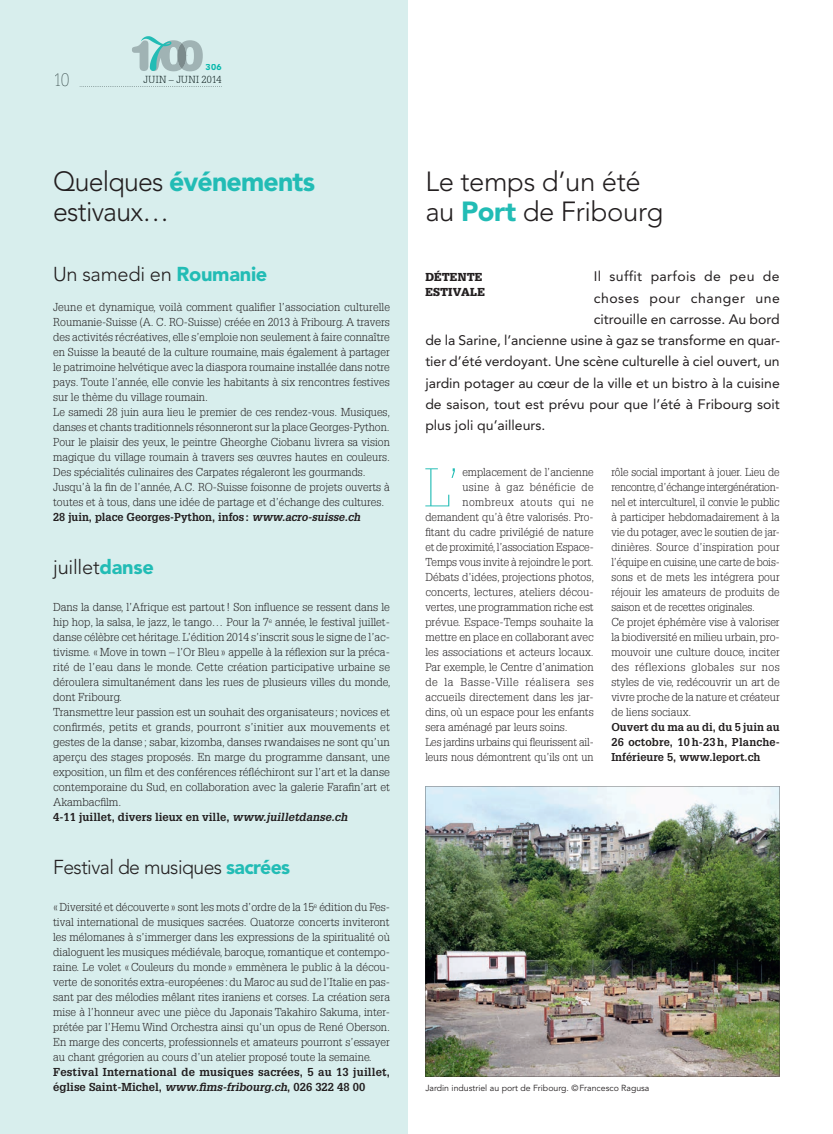
<style>
.page{position:relative;width:833px;height:1134px;background:#fff}
.page>*{position:absolute;margin:0;border:0;box-sizing:border-box;transform-origin:0 0}
.t1{font:100 53.12px "Glypha LT Std";color:#22bcb5}
.t2{font:300 27.5px/30px "Avenir LT Std";letter-spacing:-.015em;color:#231f20}
.t3{font:300 20px "Avenir LT Std";letter-spacing:-.03em;color:#231f20}
.t4{font:100 17.5px "Glypha LT Std";color:#081919}
.t5{font:13.75px "Avenir LT Std";color:#231f20}
.t6{font:13.75px "Avenir LT Std";letter-spacing:.025em;color:#231f20}
.t7{font:13.75px "Avenir LT Std";letter-spacing:.04em;color:#231f20}
.t8{font:300 11.25px/15px "Glypha LT Std";color:#231f20}
.t9{font:700 11.25px/15px "Glypha LT Std";letter-spacing:.015em;color:#231f20}
.t10{font:300 11.25px "Glypha LT Std";letter-spacing:.045em;color:#231f20}
.t11{font:300 11.25px "Glypha LT Std";letter-spacing:.035em;color:#231f20}
.t12{font:300 11.25px "Glypha LT Std";letter-spacing:.04em;color:#231f20}
.t13{font:900 11.25px/15px "Glypha LT Std";letter-spacing:.03em;color:#231f20}
.t14{font:700 11.12px/15px "Glypha LT Std";color:#231f20;text-align:justify}
.t15{font:300 10px "Glypha LT Std";letter-spacing:.05em;color:#081919}
.t16{font:8.75px "Avenir LT Std";color:#231f20}
.t17{font:900 8.75px "Avenir LT Std";color:#08b9ad}
.s1{font-weight:900;color:#22bcb5}
.s2{font-weight:700}
.s3{font-weight:700;font-style:italic}
.s4{font-style:italic}
</style>
<div class="page">
<div style="left:0;top:0;width:407px;height:1134px;background:#d8eeed"></div>
<svg style="left:80px;top:86px;width:140px;height:1px"></svg>
<svg style="left:132px;top:36px;width:71px;height:35px"></svg>
<img style="left:425px;top:786px;width:355px;height:290px">
<p class="t17" style="left:206px;top:62px;width:17px">306</p>
<h3 class="t4" style="left:53px;top:70px;width:18px">10</h3>
<p class="t15" style="left:144px;top:74px;width:79px">JUIN – JUNI 2014</p>
<h2 class="t2" style="left:53px;top:167px;width:263px">Quelques <span class="s1">événements </span>estivaux…</h2>
<h3 class="t3" style="left:53px;top:263px;width:216px">Un samedi en <span class="s1">Roumanie</span></h3>
<p class="t8" style="left:53px;top:300px;width:339px">Jeune et dynamique, voilà comment qualifier l’association culturelle Roumanie-Suisse (A. C. RO-Suisse) créée en 2013 à Fribourg. A travers des activités récréatives, elle s’emploie non seulement à faire connaître en Suisse la beauté de la culture roumaine, mais également à partager le patrimoine helvétique avec la diaspora roumaine installée dans notre pays. Toute l’année, elle convie les habitants à six rencontres festives sur le thème du village roumain.<br>Le samedi 28 juin aura lieu le premier de ces rendez-vous. Musiques, danses et chants traditionnels résonneront sur la place Georges-Python.<br>Pour le plaisir des yeux, le peintre Gheorghe Ciobanu livrera sa vision magique du village roumain à travers ses œuvres hautes en couleurs.<br>Des spécialités culinaires des Carpates régaleront les gourmands.<br>Jusqu’à la fin de l’année, A.C. RO-Suisse foisonne de projets ouverts à toutes et à tous, dans une idée de partage et d’échange des cultures.<br><span class="s2">28 juin, place Georges-Python, infos :</span> <span class="s3">www.acro-suisse.ch</span></p>
<h3 class="t3" style="left:53px;top:555px;width:102px">juillet<span class="s1">danse</span></h3>
<p class="t8" style="left:53px;top:600px;width:339px">Dans la danse, l’Afrique est partout ! Son influence se ressent dans le hip hop, la salsa, le jazz, le tango… Pour la 7<sup>e</sup> année, le festival juillet&shy;danse célèbre cet héritage. L’édition 2014 s’inscrit sous le signe de l’ac&shy;tivisme. « Move in town – l’Or Bleu » appelle à la réflexion sur la préca&shy;rité de l’eau dans le monde. Cette création participative urbaine se déroulera simultanément dans les rues de plusieurs villes du monde, dont Fribourg.<br>Transmettre leur passion est un souhait des organisateurs ; novices et confirmés, petits et grands, pourront s’initier aux mouvements et gestes de la danse ; sabar, kizomba, danses rwandaises ne sont qu’un aperçu des stages proposés. En marge du programme dansant, une exposition, un film et des conférences réfléchiront sur l’art et la danse contemporaine du Sud, en collaboration avec la galerie Farafin’art et Akambacfilm.<br><span class="s2">4-11 juillet, divers lieux en ville,</span> <span class="s3">www.juilletdanse.ch</span></p>
<h3 class="t3" style="left:53px;top:855px;width:239px">Festival de musiques <span class="s1">sacrées</span></h3>
<p class="t8" style="left:53px;top:900px;width:338px;text-align:justify">« Diversité et découverte » sont les mots d’ordre de la 15<sup>e</sup> édition du Fes&shy;tival international de musiques sacrées. Quatorze concerts inviteront les mélomanes à s’immerger dans les expressions de la spiritualité où dialoguent les musiques médiévale, baroque, romantique et contempo&shy;raine. Le volet « Couleurs du monde » emmènera le public à la décou&shy;verte de sonorités extra-européenes : du Maroc au sud de l’Italie en pas&shy;sant par des mélodies mêlant rites iraniens et corses. La création sera mise à l’honneur avec une pièce du Japonais Takahiro Sakuma, inter&shy;prétée par l’Hemu Wind Orchestra ainsi qu'un opus de René Oberson.<br>En marge des concerts, professionnels et amateurs pourront s’essayer au chant grégorien au cours d’un atelier proposé toute la semaine.</p>
<p class="t9" style="left:53px;top:1065px;width:338px">Festival International de musiques sacrées, 5 au 13 juillet, église Saint-Michel, <span class="s4">www.fims-fribourg.ch</span>, 026 322 48 00</p>
<h2 class="t2" style="left:425px;top:167px;width:239px">Le temps d’un été au <span class="s1">Port</span> de Fribourg</h2>
<p class="t6" style="left:594px;top:269px;width:187px">Il suffit parfois de peu de</p>
<p class="t7" style="left:594px;top:290px;width:188px">choses pour changer une</p>
<p class="t5" style="left:594px;top:311px;width:188px">citrouille en carrosse. Au bord</p>
<p class="t5" style="left:425px;top:332px;width:356px">de la Sarine, l’ancienne usine à gaz se transforme en quar-</p>
<p class="t5" style="left:425px;top:354px;width:356px">tier d’été verdoyant. Une scène culturelle à ciel ouvert, un</p>
<p class="t5" style="left:425px;top:375px;width:356px">jardin potager au cœur de la ville et un bistro à la cuisine</p>
<p class="t5" style="left:425px;top:396px;width:356px">de saison, tout est prévu pour que l’été à Fribourg soit</p>
<p class="t5" style="left:425px;top:417px;width:121px">plus joli qu’ailleurs.</p>
<p class="t13" style="left:425px;top:270px;width:61px">DÉTENTE<br>ESTIVALE</p>
<h1 class="t1" style="left:424px;top:457px;width:37px">L’</h1>
<p class="t8" style="left:462px;top:465px;width:133px">emplacement de l’ancienne</p>
<p class="t11" style="left:462px;top:481px;width:133px">usine à gaz bénéficie de</p>
<p class="t12" style="left:462px;top:496px;width:133px">nombreux atouts qui ne</p>
<p class="t8" style="left:425px;top:510px;width:170px">demandent qu’à être valorisés. Pro-</p>
<p class="t8" style="left:425px;top:525px;width:170px">fitant du cadre privilégié de nature</p>
<p class="t8" style="left:425px;top:540px;width:170px">et de proximité, l’association Espace-</p>
<p class="t8" style="left:425px;top:555px;width:170px">Temps vous invite à rejoindre le port.</p>
<p class="t8" style="left:425px;top:570px;width:170px">Débats d’idées, projections photos,</p>
<p class="t8" style="left:425px;top:585px;width:170px">concerts, lectures, ateliers décou-</p>
<p class="t8" style="left:425px;top:600px;width:170px">vertes, une programmation riche est</p>
<p class="t8" style="left:425px;top:615px;width:170px">prévue. Espace-Temps souhaite la</p>
<p class="t8" style="left:425px;top:630px;width:170px">mettre en place en collaborant avec</p>
<p class="t8" style="left:425px;top:645px;width:170px">les associations et acteurs locaux.</p>
<p class="t8" style="left:425px;top:660px;width:170px">Par exemple, le Centre d’animation</p>
<p class="t10" style="left:425px;top:676px;width:170px">de la Basse-Ville réalisera ses</p>
<p class="t8" style="left:425px;top:690px;width:170px">accueils directement dans les jar-</p>
<p class="t8" style="left:425px;top:705px;width:170px">dins, où un espace pour les enfants</p>
<p class="t8" style="left:425px;top:720px;width:144px">sera aménagé par leurs soins.</p>
<p class="t8" style="left:425px;top:735px;width:170px">Les jardins urbains qui fleurissent ail-</p>
<p class="t8" style="left:425px;top:750px;width:170px">leurs nous démontrent qu’ils ont un</p>
<p class="t8" style="left:611px;top:465px;width:170px">rôle social important à jouer. Lieu de rencontre, d’échange intergénération&shy;nel et interculturel, il convie le public à participer hebdomadairement à la vie du potager, avec le soutien de jar&shy;dinières. Source d’inspiration pour l’équipe en cuisine, une carte de bois&shy;sons et de mets les intégrera pour réjouir les amateurs de produits de saison et de recettes originales.<br>Ce projet éphémère vise à valoriser la biodiversité en milieu urbain, pro&shy;mouvoir une culture douce, inciter des réflexions globales sur nos styles de vie, redécouvrir un art de vivre proche de la nature et créateur de liens sociaux.</p>
<p class="t14" style="left:611px;top:720px;width:170px">Ouvert du ma au di, du 5 juin au 26 octobre, 10 h-23 h, Planche-Inférieure 5, www.leport.ch</p>
<p class="t16" style="left:425px;top:1083px;width:226px">Jardin industriel au port de Fribourg. © Francesco Ragusa</p>
</div>
